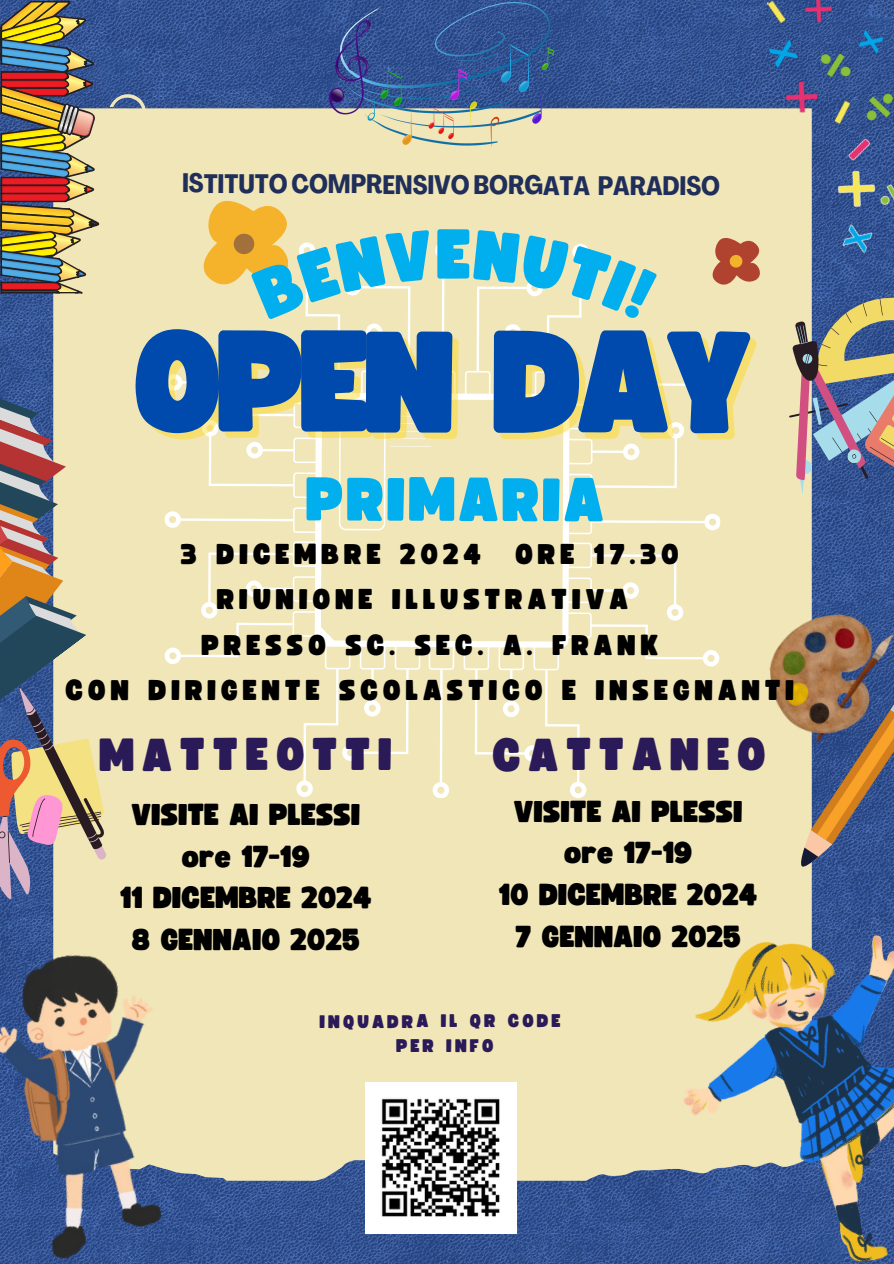
<style>
.page{position:relative;width:894px;height:1264px;background:#fff}
.page>*{position:absolute;margin:0;border:0;box-sizing:border-box;transform-origin:0 0}
.t1{font:142.5px "Funtastic";letter-spacing:-.045em;color:#004aad}
.t2{font:69.45px "Funtastic";color:#01afee}
.t3{font:60.75px "Funtastic";letter-spacing:.045em;color:#01afee}
.t4{font:45.3px "Funtastic";letter-spacing:.17em;color:#2b1a58}
.t5{font:30px/41.7px "Funtastic";color:#000;text-align:center}
.t6{font:28.35px/45.5px "Funtastic";letter-spacing:.17em;color:#000;text-align:center}
.t7{font:700 26.4px "Agrandir Tight";letter-spacing:-.005em;color:#202f5a}
.t8{font:18.15px "Funtastic";letter-spacing:.17em;color:#2b1a58}
</style>
<div class="page">
<img style="left:0;top:0;width:893px;height:1263px">
<div style="left:202px;top:1121px;width:459px;height:47px;background:#f1e6b8"></div>
<div style="left:70px;top:90px;width:724px;height:1031px;background:#f1e6b8"></div>
<svg style="left:787px;top:746px;width:106px;height:125px;background:#858080"></svg>
<img style="left:764px;top:609px;width:129px;height:137px">
<img style="left:681px;top:0;width:212px;height:241px">
<img style="left:329px;top:3px;width:224px;height:144px">
<svg style="left:292px;top:241px;width:429px;height:558px;background:#f2e7bd"></svg>
<svg style="left:338px;top:413px;width:47px;height:117px;background:#f2e7bd"></svg>
<hr style="left:390px;top:416px;width:41px;height:1px;background:#fff">
<hr style="left:390px;top:423px;width:41px;height:1px;background:#fff">
<hr style="left:390px;top:431px;width:41px;height:1px;background:#fff">
<hr style="left:390px;top:438px;width:41px;height:1px;background:#fff">
<hr style="left:390px;top:446px;width:41px;height:1px;background:#fff">
<svg style="left:164px;top:552px;width:129px;height:112px;background:#f2e8be"></svg>
<svg style="left:166px;top:374px;width:127px;height:112px;background:#f2e8be"></svg>
<svg style="left:164px;top:511px;width:129px;height:17px"></svg>
<img style="left:365px;top:1082px;width:151px;height:151px">
<img style="left:0;top:939px;width:202px;height:324px">
<svg style="left:661px;top:924px;width:232px;height:339px;background:#838f96"></svg>
<svg style="left:0;top:359px;width:150px;height:552px;background:#bdb19b"></svg>
<img style="left:0;top:0;width:100px;height:294px">
<svg style="left:709px;top:233px;width:184px;height:288px;background:#afaba0"></svg>
<svg style="left:202px;top:197px;width:231px;height:123px;background:#f1dc9f"></svg>
<div style="left:473px;top:229px;width:184px;height:91px;background:#f1e6b8"></div>
<p class="t7" style="left:182px;top:174px;width:539px">ISTITUTO COMPRENSIVO BORGATA PARADISO</p>
<h6 class="t2" style="left:437px;top:223px;width:36px">E</h6>
<p class="t1" style="left:135px;top:317px;width:621px">OPEN DAY</p>
<h2 class="t3" style="left:306px;top:472px;width:300px">PRIMARIA</h2>
<h4 class="t6" style="left:66px;top:532px;width:730px">3 DICEMBRE 2024 ORE 17.30<br>RIUNIONE ILLUSTRATIVA<br>PRESSO SC. SEC. A. FRANK<br>CON DIRIGENTE SCOLASTICO E INSEGNANTI</h4>
<p class="t4" style="left:100px;top:734px;width:294px">MATTEOTTI</p>
<p class="t4" style="left:493px;top:734px;width:275px">CATTANEO</p>
<p class="t5" style="left:120px;top:795px;width:253px">VISITE AI PLESSI ore 17-19<br>11 DICEMBRE 2024<br>8 GENNAIO 2025</p>
<p class="t5" style="left:499px;top:791px;width:260px">VISITE AI PLESSI ore 17-19<br>10 DICEMBRE 2024<br>7 GENNAIO 2025</p>
<h3 class="t8" style="left:320px;top:1012px;width:242px">INQUADRA IL QR CODE</h3>
<p class="t8" style="left:396px;top:1037px;width:99px">PER INFO</p>
</div>
